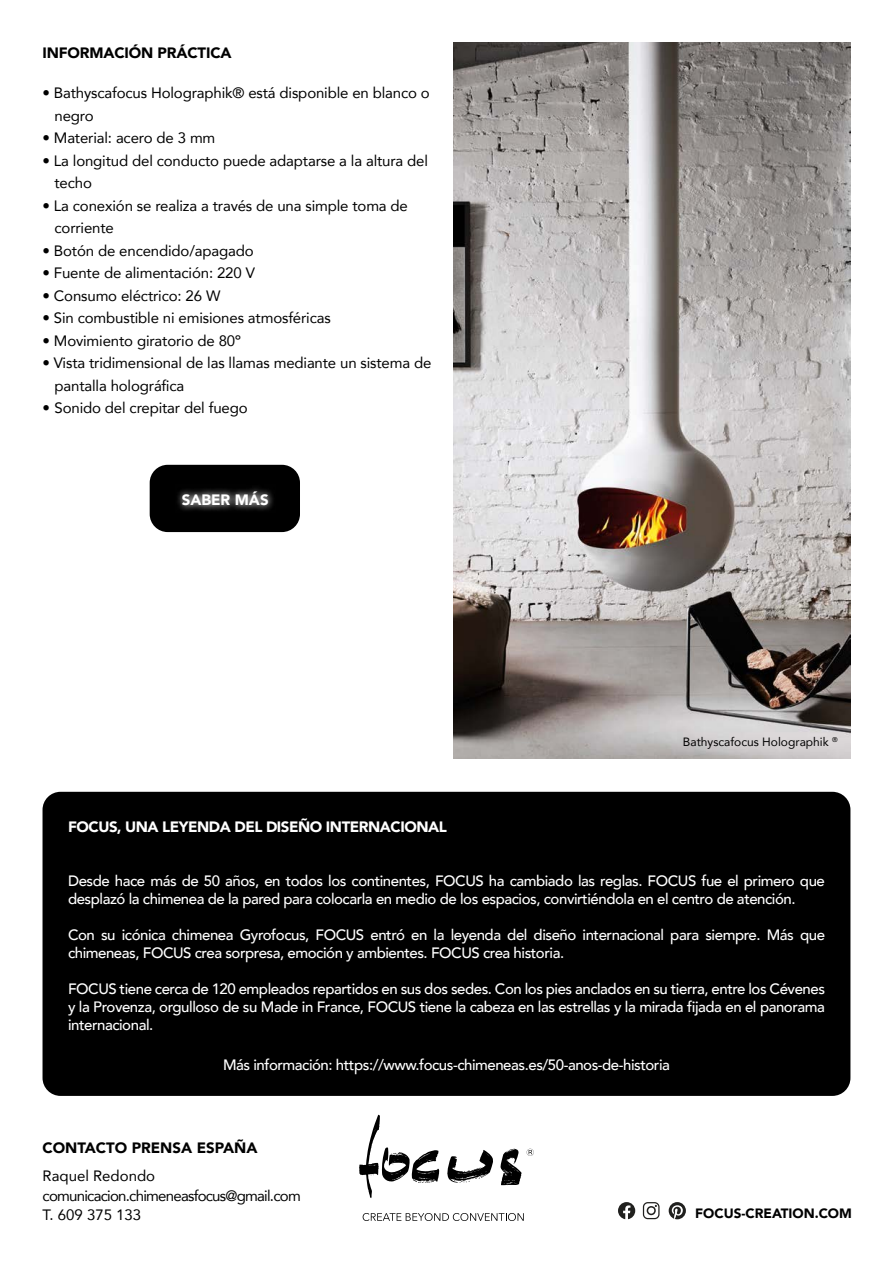
<style>
.page{position:relative;width:893px;height:1263px;background:#fff}
.page>*{position:absolute;margin:0;border:0;box-sizing:border-box;transform-origin:0 0}
.t1{font:500 15px/18px "Avenir";letter-spacing:-.03em;color:#fff}
.t2{font:15px/22.5px "Avenir";letter-spacing:-.01em;color:#000}
.t3{font:15px/19.5px "Avenir";letter-spacing:-.05em;color:#000}
.t4{font:900 15px "Avenir";letter-spacing:-.01em;color:#000}
.t5{font:900 15px "Avenir";letter-spacing:-.03em;color:#fff}
.t6{font:900 15px "Avenir";color:#fff}
.t7{font:900 13.5px "Avenir";color:#000}
.t8{font:12px "Avenir";color:#000}
</style>
<div class="page">
<div style="left:43px;top:792px;width:807px;height:304px;background:#000;border-radius:18px"></div>
<svg style="left:618px;top:1202px;width:17px;height:17px"></svg>
<svg style="left:669px;top:1202px;width:17px;height:17px"></svg>
<svg style="left:643px;top:1202px;width:16px;height:17px"></svg>
<img style="left:454px;top:43px;width:396px;height:715px">
<div style="left:150px;top:465px;width:150px;height:67px;background:#000;border-radius:18px"></div>
<svg style="left:177px;top:488px;width:96px;height:23px"></svg>
<svg style="left:359px;top:1114px;width:80px;height:84px"></svg>
<svg style="left:447px;top:1150px;width:46px;height:33px"></svg>
<svg style="left:500px;top:1148px;width:34px;height:38px"></svg>
<svg style="left:363px;top:1213px;width:161px;height:8px"></svg>
<p class="t4" style="left:43px;top:39px;width:191px">INFORMACIÓN PRÁCTICA</p>
<p class="t2" style="left:55px;top:81px;width:377px;text-indent:-12px">• Bathyscafocus Holographik® está disponible en blanco o negro</p>
<p class="t2" style="left:43px;top:126px;width:174px">• Material: acero de 3 mm</p>
<p class="t2" style="left:55px;top:149px;width:375px;text-indent:-12px">• La longitud del conducto puede adaptarse a la altura del techo</p>
<p class="t2" style="left:55px;top:194px;width:355px;text-indent:-12px">• La conexión se realiza a través de una simple toma de corriente</p>
<p class="t2" style="left:43px;top:239px;width:213px">• Botón de encendido/apagado</p>
<p class="t2" style="left:43px;top:261px;width:214px">• Fuente de alimentación: 220 V</p>
<p class="t2" style="left:43px;top:284px;width:179px">• Consumo eléctrico: 26 W</p>
<p class="t2" style="left:43px;top:306px;width:290px">• Sin combustible ni emisiones atmosféricas</p>
<p class="t2" style="left:43px;top:329px;width:200px">• Movimiento giratorio de 80º</p>
<p class="t2" style="left:55px;top:351px;width:378px;text-indent:-12px">• Vista tridimensional de las llamas mediante un sistema de pantalla holográfica</p>
<p class="t2" style="left:43px;top:396px;width:207px">• Sonido del crepitar del fuego</p>
<p class="t6" style="left:182px;top:487px;width:88px">SABER MÁS</p>
<p class="t5" style="left:68px;top:814px;width:380px">FOCUS, UNA LEYENDA DEL DISEÑO INTERNACIONAL</p>
<p class="t8" style="left:683px;top:732px;width:156px">Bathyscafocus Holographik <sup>®</sup></p>
<p class="t1" style="left:68px;top:871px;width:758px">Desde hace más de 50 años, en todos los continentes, FOCUS ha cambiado las reglas. FOCUS fue el primero que desplazó la chimenea de la pared para colocarla en medio de los espacios, convirtiéndola en el centro de atención.</p>
<p class="t1" style="left:68px;top:925px;width:758px">Con su icónica chimenea Gyrofocus, FOCUS entró en la leyenda del diseño internacional para siempre. Más que chimeneas, FOCUS crea sorpresa, emoción y ambientes. FOCUS crea historia.</p>
<p class="t1" style="left:68px;top:979px;width:758px;text-align:justify">FOCUS tiene cerca de 120 empleados repartidos en sus dos sedes. Con los pies anclados en su tierra, entre los Cévenes y la Provenza, orgulloso de su Made in France, FOCUS tiene la cabeza en las estrellas y la mirada fijada en el panorama internacional.</p>
<p class="t1" style="left:223px;top:1055px;width:448px">Más información: https://www.focus-chimeneas.es/50-anos-de-historia</p>
<p class="t4" style="left:43px;top:1135px;width:216px">CONTACTO PRENSA ESPAÑA</p>
<p class="t3" style="left:43px;top:1166px;width:260px">Raquel Redondo comunicacion.chimeneasfocus@gmail.com<br>T. 609 375 133</p>
<p class="t7" style="left:695px;top:1201px;width:158px">FOCUS-CREATION.COM</p>
</div>
